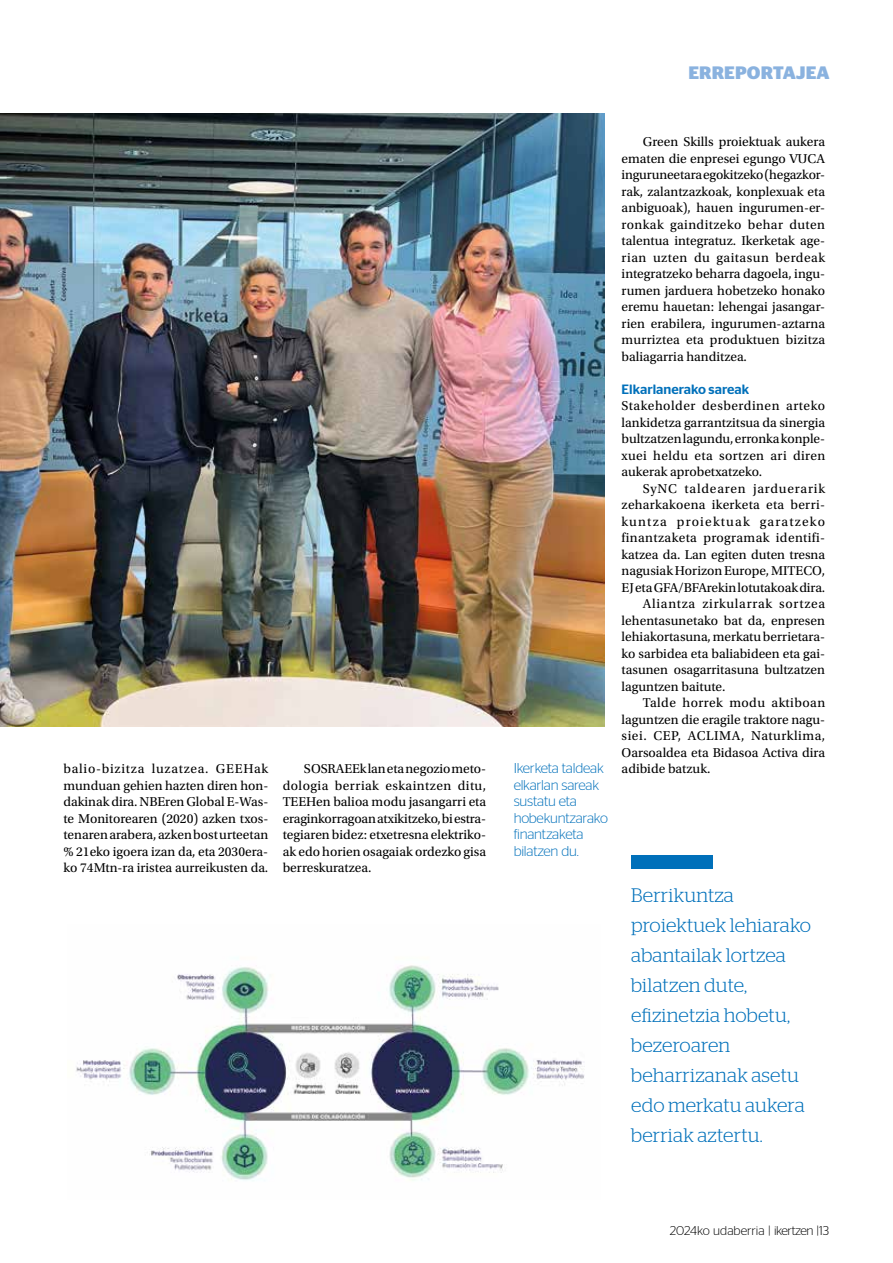
<style>
.page{position:relative;width:893px;height:1263px;background:#fff}
.page>*{position:absolute;margin:0;border:0;box-sizing:border-box;transform-origin:0 0}
.t1{font:300 19.5px/30px "Stag";letter-spacing:.01em;color:#0070ba}
.t2{font:700 18px "Stag Sans";color:#8ab2df}
.t3{font:300 14.25px/16.5px "Stag Sans";letter-spacing:-.015em;color:#0070ba}
.t4{font:13.5px/16.5px "Utopia Std";color:#000;text-align:justify}
.t5{font:13.5px "Utopia Std";letter-spacing:.03em;color:#000}
.t6{font:13.5px "Utopia Std";letter-spacing:.025em;color:#000}
.t7{font:13.5px "Utopia Std";letter-spacing:.04em;color:#000}
.t8{font:13.5px "Utopia Std";letter-spacing:.055em;color:#000}
.t9{font:13.5px "Utopia Std";letter-spacing:.09em;color:#000}
.t10{font:13.5px "Utopia Std";letter-spacing:.06em;color:#000}
.t11{font:500 13.5px "Stag Sans";color:#0070ba}
.t12{font:300 12.75px "Stag Sans";letter-spacing:-.01em;color:#000}
</style>
<div class="page">
<img style="left:0;top:114px;width:604px;height:612px">
<div style="left:631px;top:855px;width:82px;height:14px;background:#0070ba"></div>
<img style="left:76px;top:965px;width:509px;height:216px">
<p class="t4" style="left:63px;top:761px;width:206px">balio-bizitza luzatzea. GEEHak munduan gehien hazten diren hon&shy;dakinak dira. NBEren Global E-Was&shy;te Monitorearen (2020) azken txos&shy;tenaren arabera, azken bost urteetan % 21eko igoera izan da, eta 2030era&shy;ko 74Mtn-ra iristea aurreikusten da.</p>
<p class="t4" style="left:283px;top:761px;width:205px;text-indent:21px">SOSRAEEk lan eta negozio meto&shy;dologia berriak eskaintzen ditu, TEEHen balioa modu jasangarri eta eraginkorragoan atxikitzeko, bi estra&shy;tegiaren bidez: etxetresna elektriko&shy;ak edo horien osagaiak ordezko gisa berreskuratzea.</p>
<h2 class="t2" style="left:688px;top:62px;width:143px">ERREPORTAJEA</h2>
<p class="t4" style="left:622px;top:134px;width:205px;text-indent:21px">Green Skills proiektuak aukera ematen die enpresei egungo VUCA inguruneetara egokitzeko (hegazkor&shy;rak, zalantzazkoak, konplexuak eta anbiguoak), hauen ingurumen-er&shy;ronkak gainditzeko behar duten talentua integratuz. Ikerketak age&shy;rian uzten du gaitasun berdeak integratzeko beharra dagoela, ingu&shy;rumen jarduera hobetzeko honako eremu hauetan: lehengai jasangar&shy;rien erabilera, ingurumen-aztarna murriztea eta produktuen bizitza baliagarria handitzea.</p>
<p class="t11" style="left:622px;top:381px;width:129px">Elkarlanerako sareak</p>
<p class="t4" style="left:622px;top:398px;width:205px">Stakeholder desberdinen arteko lankidetza garrantzitsua da sinergia bultzatzen lagundu, erronka konple&shy;xuei heldu eta sortzen ari diren aukerak aprobetxatzeko.</p>
<p class="t10" style="left:643px;top:481px;width:184px">SyNC taldearen jarduerarik</p>
<p class="t6" style="left:622px;top:498px;width:205px">zeharkakoena ikerketa eta berri-</p>
<p class="t9" style="left:622px;top:514px;width:205px">kuntza proiektuak garatzeko</p>
<p class="t5" style="left:622px;top:531px;width:205px">finantzaketa programak identifi-</p>
<p class="t4" style="left:622px;top:546px;width:205px">katzea da. Lan egiten duten tresna</p>
<p class="t4" style="left:622px;top:563px;width:205px">nagusiak Horizon Europe, MITECO,</p>
<p class="t4" style="left:622px;top:579px;width:205px">EJ eta GFA/BFArekin lotutakoak dira.</p>
<p class="t8" style="left:643px;top:597px;width:184px">Aliantza zirkularrak sortzea</p>
<p class="t4" style="left:622px;top:612px;width:205px">lehentasunetako bat da, enpresen</p>
<p class="t4" style="left:622px;top:629px;width:205px">lehiakortasuna, merkatu berrietara-</p>
<p class="t4" style="left:622px;top:645px;width:205px">ko sarbidea eta baliabideen eta gai-</p>
<p class="t4" style="left:622px;top:662px;width:205px">tasunen osagarritasuna bultzatzen</p>
<p class="t4" style="left:622px;top:678px;width:105px">laguntzen baitute.</p>
<p class="t5" style="left:643px;top:695px;width:184px">Talde horrek modu aktiboan</p>
<p class="t4" style="left:622px;top:711px;width:205px">laguntzen die eragile traktore nagu-</p>
<p class="t7" style="left:622px;top:728px;width:205px">siei. CEP, ACLIMA, Naturklima,</p>
<p class="t4" style="left:622px;top:744px;width:205px">Oarsoaldea eta Bidasoa Activa dira</p>
<p class="t3" style="left:514px;top:760px;width:92px">Ikerketa taldeak</p>
<p class="t4" style="left:622px;top:761px;width:90px">adibide batzuk.</p>
<p class="t3" style="left:514px;top:776px;width:96px">elkarlan sareak sustatu eta hobekuntzarako finantzaketa bilatzen du.</p>
<h1 class="t1" style="left:631px;top:880px;width:181px">Berrikuntza proiektuek lehiarako abantailak lortzea bilatzen dute, efizinetzia hobetu, bezeroaren beharrizanak asetu edo merkatu aukera berriak aztertu.</h1>
<p class="t12" style="left:670px;top:1223px;width:161px">2024ko udaberria | ikertzen |13</p>
</div>
